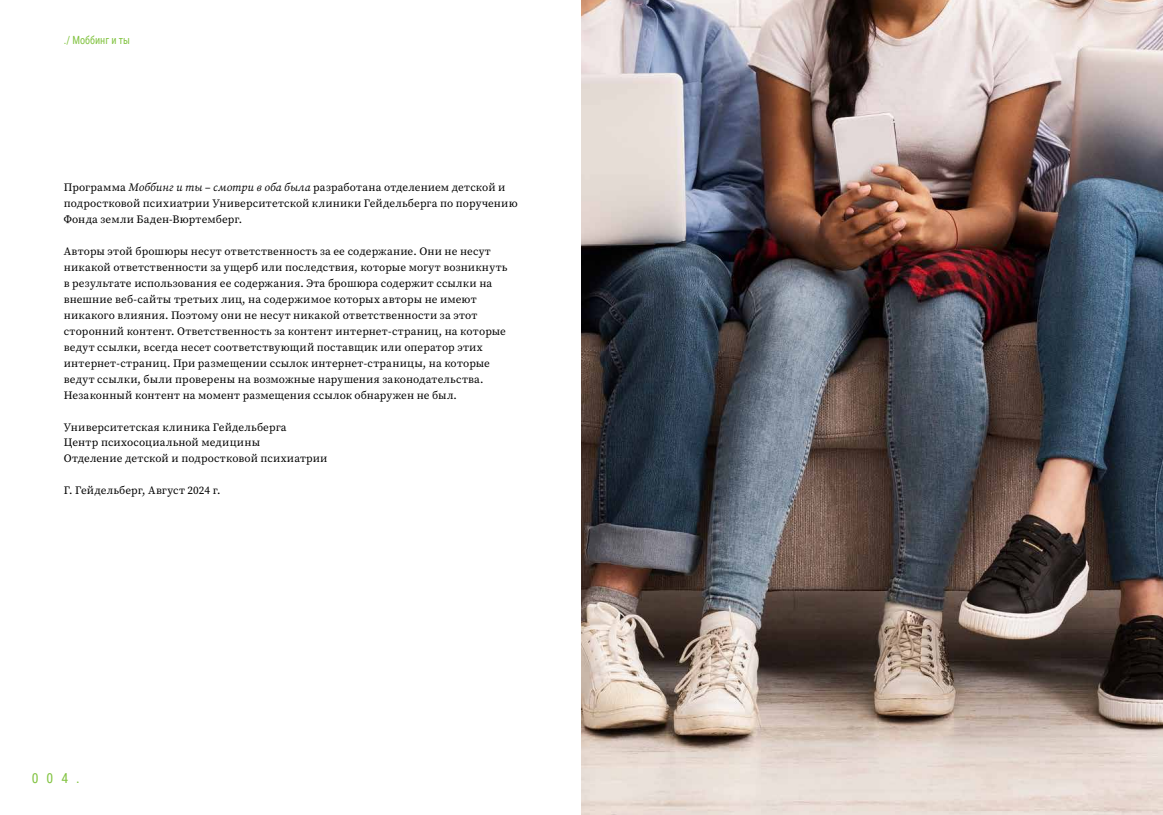
<style>
.page{position:relative;width:1163px;height:815px;background:#fff}
.page>*{position:absolute;margin:0;border:0;box-sizing:border-box;transform-origin:0 0}
.t1{font:13.75px "Roboto Condensed";color:#82c341}
.t2{font:11.25px/16px "Source Serif Pro";letter-spacing:.015em;color:#000}
.t3{font:11.25px "Roboto Condensed";color:#82c341;scale:.9 1}
.s1{font-style:italic}
</style>
<div class="page">
<img style="left:581px;top:0;width:581px;height:815px">
<p class="t3" style="left:64px;top:32px;width:75px">./ Моббинг и ты</p>
<p class="t2" style="left:64px;top:180px;width:455px">Программа <span class="s1">Моббинг и ты – смотри в оба была</span> разработана отделением детской и подростковой психиатрии Университетской клиники Гейдельберга по поручению<br>Фонда земли Баден-Вюртемберг.</p>
<p class="t2" style="left:64px;top:243px;width:445px">Авторы этой брошюры несут ответственность за ее содержание. Они не несут никакой ответственности за ущерб или последствия, которые могут возникнуть в результате использования ее содержания. Эта брошюра содержит ссылки на внешние веб-сайты третьих лиц, на содержимое которых авторы не имеют никакого влияния. Поэтому они не несут никакой ответственности за этот сторонний контент. Ответственность за контент интернет-страниц, на которые ведут ссылки, всегда несет соответствующий поставщик или оператор этих интернет-страниц. При размещении ссылок интернет-страницы, на которые ведут ссылки, были проверены на возможные нарушения законодательства.<br>Незаконный контент на момент размещения ссылок обнаружен не был.</p>
<p class="t2" style="left:64px;top:419px;width:265px">Университетская клиника Гейдельберга<br>Центр психосоциальной медицины<br>Отделение детской и подростковой психиатрии</p>
<p class="t2" style="left:64px;top:483px;width:158px">Г. Гейдельберг, Август 2024 г.</p>
<p class="t1" style="left:32px;top:769px;width:49px">004.</p>
</div>
